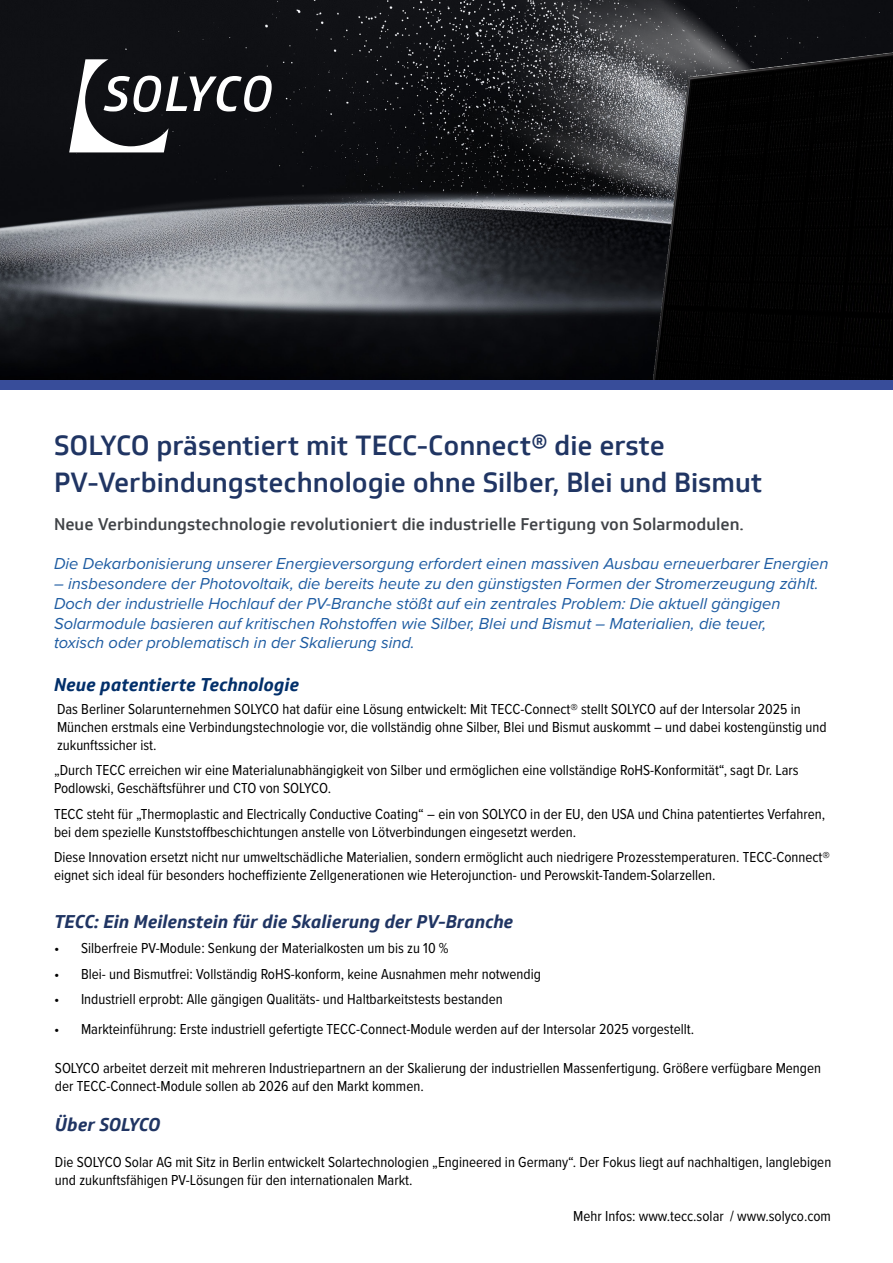
<style>
.page{position:relative;width:893px;height:1263px;background:#fff}
.page>*{position:absolute;margin:0;border:0;box-sizing:border-box;transform-origin:0 0}
.Sub_Titel_Front{font:500 27px "Soleto";color:#203563}
.Inhalt{font:italic 700 18px "Soleto";color:#203563}
.Sub_Header{font:italic 700 18px "Soleto";color:#022f6a}
.Intro_Text_1{font:italic 16.5px/19.8px "Proxima Nova";color:#1e5ca2}
.Intro_Text_1-2{font:500 16.5px "Soleto";color:#404347}
.Inhalt-2{font:15px/18px "Proxima Nova Cond";color:#000}
</style>
<div class="page">
<img style="left:0;top:0;width:597px;height:381px">
<img style="left:313px;top:0;width:580px;height:12px">
<img style="left:305px;top:12px;width:588px;height:283px">
<img style="left:597px;top:22px;width:296px;height:359px">
<svg style="left:69px;top:59px;width:203px;height:93px"></svg>
<div style="left:0;top:381px;width:893px;height:9px;background:#384d9a"></div>
<p class="Sub_Titel_Front" style="left:54px;top:429px;width:612px">SOLYCO präsentiert mit TECC-Connect® die erste</p>
<p class="Sub_Titel_Front" style="left:54px;top:465px;width:710px">PV-Verbindungstechnologie ohne Silber, Blei und Bismut</p>
<p class="Intro_Text_1-2" style="left:54px;top:514px;width:691px">Neue Verbindungstechnologie revolutioniert die industrielle Fertigung von Solarmodulen.</p>
<p class="Intro_Text_1" style="left:54px;top:553px;width:776px">Die Dekarbonisierung unserer Energieversorgung erfordert einen massiven Ausbau erneuerbarer Energien</p>
<p class="Intro_Text_1" style="left:54px;top:573px;width:766px">– insbesondere der Photovoltaik, die bereits heute zu den günstigsten Formen der Stromerzeugung zählt.<br>Doch der industrielle Hochlauf der PV-Branche stößt auf ein zentrales Problem: Die aktuell gängigen Solarmodule basieren auf kritischen Rohstoffen wie Silber, Blei und Bismut – Materialien, die teuer, toxisch oder problematisch in der Skalierung sind.</p>
<p class="Sub_Header" style="left:54px;top:673px;width:247px">Neue patentierte Technologie</p>
<p class="Inhalt-2" style="left:57px;top:699px;width:771px">Das Berliner Solarunternehmen SOLYCO hat dafür eine Lösung entwickelt: Mit TECC-Connect® stellt SOLYCO auf der Intersolar 2025 in<br>München erstmals eine Verbindungstechnologie vor, die vollständig ohne Silber, Blei und Bismut auskommt – und dabei kostengünstig und zukunftssicher ist.</p>
<p class="Inhalt-2" style="left:54px;top:760px;width:746px">„Durch TECC erreichen wir eine Materialunabhängigkeit von Silber und ermöglichen eine vollständige RoHS-Konformität“, sagt Dr. Lars<br>Podlowski, Geschäftsführer und CTO von SOLYCO.</p>
<p class="Inhalt-2" style="left:54px;top:804px;width:773px">TECC steht für „Thermoplastic and Electrically Conductive Coating“ – ein von SOLYCO in der EU, den USA und China patentiertes Verfahren, bei dem spezielle Kunststoffbeschichtungen anstelle von Lötverbindungen eingesetzt werden.</p>
<p class="Inhalt-2" style="left:54px;top:847px;width:777px">Diese Innovation ersetzt nicht nur umweltschädliche Materialien, sondern ermöglicht auch niedrigere Prozesstemperaturen. TECC-Connect® eignet sich ideal für besonders hocheffiziente Zellgenerationen wie Heterojunction- und Perowskit-Tandem-Solarzellen.</p>
<p class="Inhalt" style="left:54px;top:910px;width:461px">TECC: Ein Meilenstein für die Skalierung der PV-Branche</p>
<p class="Inhalt-2" style="left:54px;top:939px;width:396px">• Silberfreie PV-Module: Senkung der Materialkosten um bis zu 10 %</p>
<p class="Inhalt-2" style="left:54px;top:964px;width:488px">• Blei- und Bismutfrei: Vollständig RoHS-konform, keine Ausnahmen mehr notwendig</p>
<p class="Inhalt-2" style="left:54px;top:990px;width:450px">• Industriell erprobt: Alle gängigen Qualitäts- und Haltbarkeitstests bestanden</p>
<p class="Inhalt-2" style="left:54px;top:1019px;width:642px">• Markteinführung: Erste industriell gefertigte TECC-Connect-Module werden auf der Intersolar 2025 vorgestellt.</p>
<p class="Inhalt-2" style="left:55px;top:1059px;width:768px">SOLYCO arbeitet derzeit mit mehreren Industriepartnern an der Skalierung der industriellen Massenfertigung. Größere verfügbare Mengen der TECC-Connect-Module sollen ab 2026 auf den Markt kommen.</p>
<p class="Inhalt" style="left:55px;top:1113px;width:107px">Über SOLYCO</p>
<p class="Inhalt-2" style="left:55px;top:1152px;width:778px">Die SOLYCO Solar AG mit Sitz in Berlin entwickelt Solartechnologien „Engineered in Germany“. Der Fokus liegt auf nachhaltigen, langlebigen und zukunftsfähigen PV-Lösungen für den internationalen Markt.</p>
<p class="Inhalt-2" style="left:573px;top:1206px;width:259px">Mehr Infos: www.tecc.solar / www.solyco.com</p>
</div>
